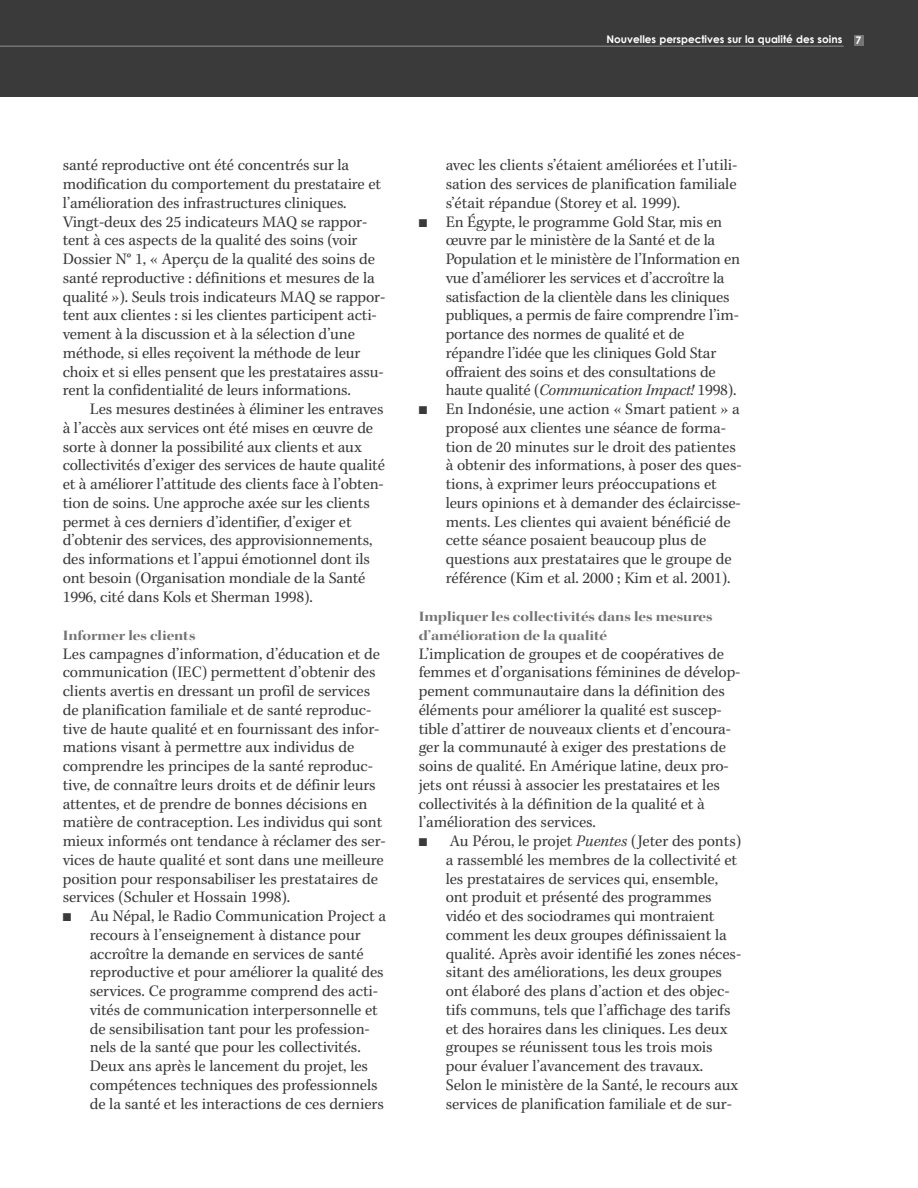
<style>
.page{position:relative;width:918px;height:1188px;background:#fff}
.page>*{position:absolute;margin:0;border:0;box-sizing:border-box;transform-origin:0 0}
.t1{font:16.2px/18.8px "Kepl MM 240 67 196 55 188 53 154 43";letter-spacing:-.005em;color:#3a3a3a}
.t2{font:16.2px "Kepl MM It 240 67 196 55 188 53 154 43";letter-spacing:-.015em;color:#3a3a3a}
.t3{font:14.25px/18.8px "Kepl MM 0 0 0 0 0 0 250 750";color:#747474}
.t4{font:700 10.5px "Century Gothic";color:#fff}
.s1{font-family:"Kepl MM 240 67 196 55 188 53 154 43"}
.s2{font-family:"Kepl MM It 240 67 196 55 188 53 154 43"}
</style>
<div class="page">
<div style="left:0;top:0;width:918px;height:96px;background:#3a3a3a"></div>
<div style="left:854px;top:35px;width:9px;height:11px;background:#747474"></div>
<hr style="left:0;top:45px;width:844px;height:2px;background:#747474">
<p class="t4" style="left:607px;top:33px;width:237px">Nouvelles perspectives sur la qualitÈ des soins</p>
<p class="t4" style="left:856px;top:34px;width:7px">7</p>
<p class="t1" style="left:63px;top:157px;width:324px">santé reproductive ont été concentrés sur la modification du comportement du prestataire et l’amélioration des infrastructures cliniques.<br>Vingt-deux des 25 indicateurs MAQ se rappor&shy;tent à ces aspects de la qualité des soins (voir Dossier N° 1, « Aperçu de la qualité des soins de santé reproductive : définitions et mesures de la qualité »). Seuls trois indicateurs MAQ se rappor&shy;tent aux clientes : si les clientes participent acti&shy;vement à la discussion et à la sélection d’une méthode, si elles reçoivent la méthode de leur choix et si elles pensent que les prestataires assu&shy;rent la confidentialité de leurs informations.</p>
<p class="t1" style="left:63px;top:401px;width:324px;text-indent:27px">Les mesures destinées à éliminer les entraves à l’accès aux services ont été mises en œuvre de sorte à donner la possibilité aux clients et aux collectivités d’exiger des services de haute qualité et à améliorer l’attitude des clients face à l’obten&shy;tion de soins. Une approche axée sur les clients permet à ces derniers d’identifier, d’exiger et d’obtenir des services, des approvisionnements, des informations et l’appui émotionnel dont ils ont besoin (Organisation mondiale de la Santé 1996, cité dans Kols et Sherman 1998).</p>
<p class="t3" style="left:63px;top:627px;width:134px">Informer les clients</p>
<p class="t1" style="left:63px;top:645px;width:325px">Les campagnes d’information, d’éducation et de communication (IEC) permettent d’obtenir des clients avertis en dressant un profil de services de planification familiale et de santé reproduc&shy;tive de haute qualité et en fournissant des infor&shy;mations visant à permettre aux individus de comprendre les principes de la santé reproduc&shy;tive, de connaître leurs droits et de définir leurs attentes, et de prendre de bonnes décisions en matière de contraception. Les individus qui sont mieux informés ont tendance à réclamer des ser&shy;vices de haute qualité et sont dans une meilleure position pour responsabiliser les prestataires de services (Schuler et Hossain 1998).</p>
<p class="t1" style="left:90px;top:908px;width:298px;text-indent:-27px">■ Au Népal, le Radio Communication Project a recours à l’enseignement à distance pour accroître la demande en services de santé reproductive et pour améliorer la qualité des services. Ce programme comprend des acti&shy;vités de communication interpersonnelle et de sensibilisation tant pour les profession&shy;nels de la santé que pour les collectivités.<br>Deux ans après le lancement du projet, les compétences techniques des professionnels de la santé et les interactions de ces derniers</p>
<p class="t1" style="left:446px;top:157px;width:293px;text-align:justify">avec les clients s’étaient améliorées et l’utili&shy;sation des services de planification familiale s’était répandue (Storey et al. 1999).</p>
<p class="t1" style="left:446px;top:213px;width:296px;text-indent:-27px">■ En Égypte, le programme Gold Star, mis en œuvre par le ministère de la Santé et de la Population et le ministère de l’Information en vue d’améliorer les services et d’accroître la satisfaction de la clientèle dans les cliniques publiques, a permis de faire comprendre l’im&shy;portance des normes de qualité et de répandre l’idée que les cliniques Gold Star offraient des soins et des consultations de</p>
<p class="t2" style="left:446px;top:384px;width:292px"><span class="s1">haute qualité (</span>Communication Impact! <span class="s1">1998).</span></p>
<p class="t1" style="left:446px;top:401px;width:298px;text-indent:-27px">■ En Indonésie, une action « Smart patient » a proposé aux clientes une séance de forma&shy;tion de 20 minutes sur le droit des patientes à obtenir des informations, à poser des ques&shy;tions, à exprimer leurs préoccupations et leurs opinions et à demander des éclaircisse&shy;ments. Les clientes qui avaient bénéficié de cette séance posaient beaucoup plus de questions aux prestataires que le groupe de référence (Kim et al. 2000 ; Kim et al. 2001).</p>
<p class="t3" style="left:419px;top:608px;width:295px">Impliquer les collectivités dans les mesures d’amélioration de la qualité</p>
<p class="t1" style="left:419px;top:645px;width:323px">L’implication de groupes et de coopératives de femmes et d’organisations féminines de dévelop&shy;pement communautaire dans la définition des éléments pour améliorer la qualité est suscep&shy;tible d’attirer de nouveaux clients et d’encoura&shy;ger la communauté à exiger des prestations de soins de qualité. En Amérique latine, deux pro&shy;jets ont réussi à associer les prestataires et les collectivités à la définition de la qualité et à l’amélioration des services.</p>
<p class="t1" style="left:446px;top:833px;width:297px;text-indent:-27px">■ Au Pérou, le projet <span class="s2">Puentes</span> (Jeter des ponts) a rassemblé les membres de la collectivité et les prestataires de services qui, ensemble, ont produit et présenté des programmes vidéo et des sociodrames qui montraient comment les deux groupes définissaient la qualité. Après avoir identifié les zones néces&shy;sitant des améliorations, les deux groupes ont élaboré des plans d’action et des objec&shy;tifs communs, tels que l’affichage des tarifs et des horaires dans les cliniques. Les deux groupes se réunissent tous les trois mois pour évaluer l’avancement des travaux.<br>Selon le ministère de la Santé, le recours aux services de planification familiale et de sur-</p>
</div>
